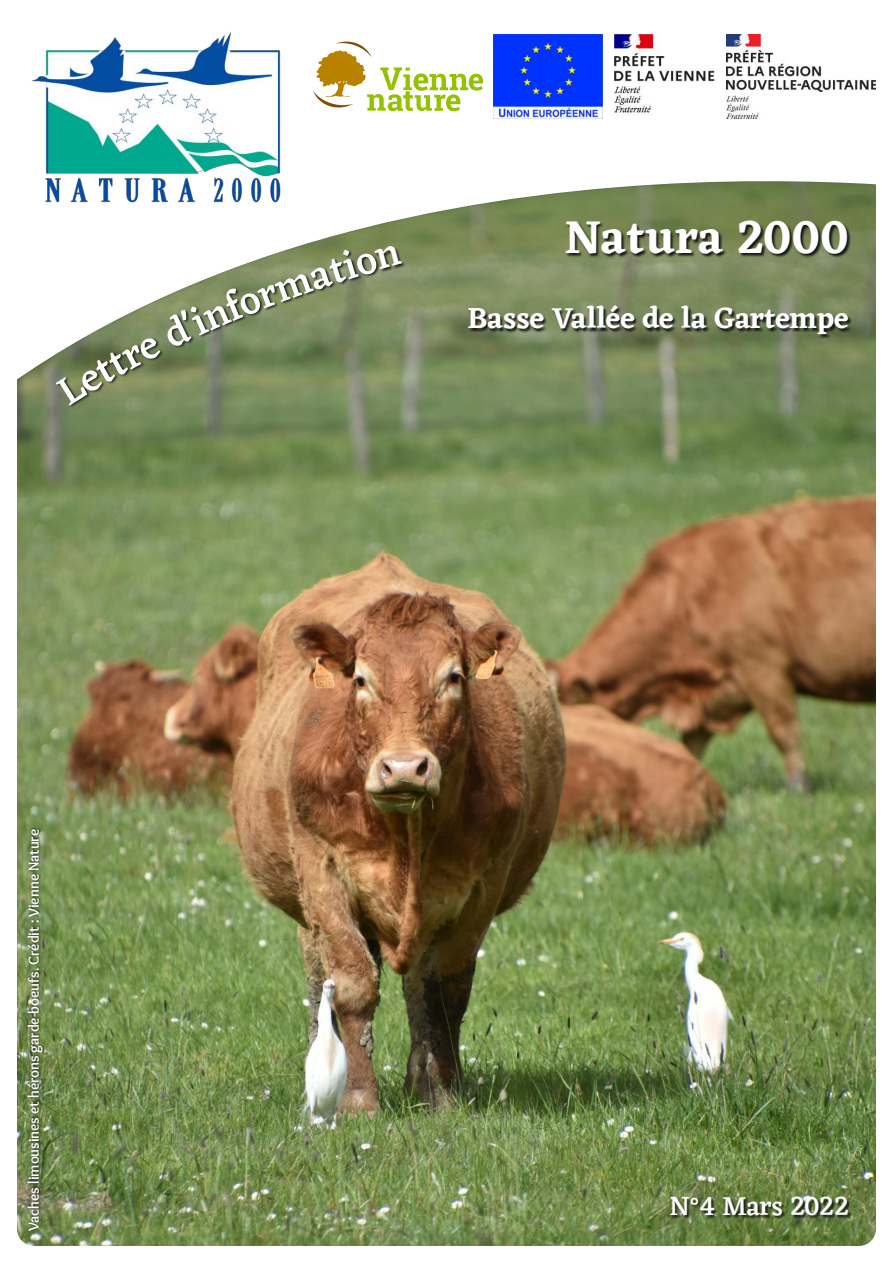
<style>
.page{position:relative;width:893px;height:1263px;background:#fff}
.page>*{position:absolute;margin:0;border:0;box-sizing:border-box;transform-origin:0 0}
.t1{font:600 48px "Eczar";letter-spacing:.01em;color:#fff}
.t2{font:600 30px "Eczar";letter-spacing:-.005em;color:#fff}
.t3{font:500 27px "Eczar";letter-spacing:-.025em;color:#fff}
.t4{font:700 15px "Overlock";letter-spacing:-.01em;color:#fff}
</style>
<div class="page">
<img style="left:17px;top:32px;width:859px;height:1214px">
<svg style="left:55px;top:245px;width:347px;height:161px"></svg>
<p class="t4" style="left:24px;top:1231px;width:404px;rotate:-90deg">Vaches limousines et hérons garde-boeufs. Crédit : Vienne Nature</p>
<h1 class="t1" style="left:564px;top:209px;width:286px">Natura 2000</h1>
<h2 class="t2" style="left:468px;top:300px;width:383px">Basse Vallée de la Gartempe</h2>
<h3 class="t3" style="left:670px;top:1190px;width:181px">N°4 Mars 2022</h3>
</div>
